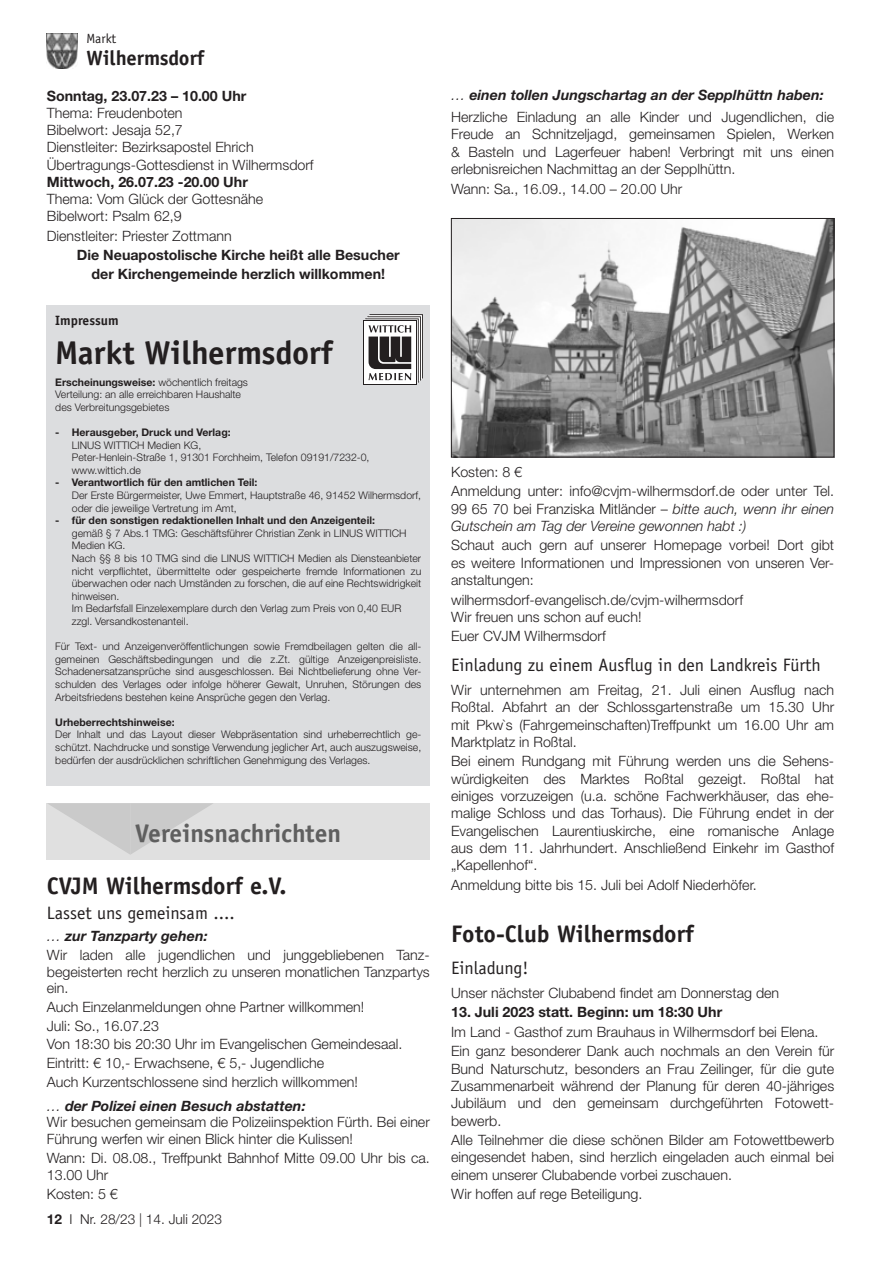
<style>
.page{position:relative;width:881px;height:1263px;background:#fff}
.page>*{position:absolute;margin:0;border:0;box-sizing:border-box;transform-origin:0 0}
.t1{font:700 33px "Officina Sans LT";color:#231f20}
.t2{font:700 25.5px "Officina Sans LT";color:#5f5f5f}
.t3{font:700 24px "Officina Sans LT";color:#231f20}
.t4{font:700 20.7px "Officina Sans LT";color:#231f20}
.t5{font:18px "Officina Sans LT";color:#231f20}
.t6{font:300 14.25px/17.4px "Helvetica Neue LT";color:#231f20}
.t7{font:700 14.25px/19.4px "Helvetica Neue LT";color:#231f20;text-align:center}
.t8{font:italic 300 14.25px/17.4px "Helvetica Neue LT";color:#231f20}
.t9{font:300 13.65px "Helvetica Neue LT";color:#231f20}
.t10{font:700 13.5px "Officina Sans LT";color:#231f20}
.t11{font:13.35px "Officina Sans LT";color:#231f20}
.t12{font:300 10.5px/12.6px "Helvetica Neue LT";color:#231f20}
.t13{font:700 10.5px "Helvetica Neue LT";color:#231f20}
.s1{font-weight:700}
.s2{font-style:italic}
.s3{font-weight:700;font-style:italic}
.s4{font-family:"Basic Commercial LT"}
.s5{font-style:normal}
</style>
<div class="page">
<img style="left:47px;top:34px;width:31px;height:34px">
<img style="left:453px;top:220px;width:378px;height:235px">
<div style="left:451px;top:218px;width:382px;height:239px;border:1px solid #231f20"></div>
<div style="left:47px;top:305px;width:382px;height:480px;background:#dcdddf"></div>
<div style="left:363px;top:321px;width:53px;height:64px;background:#231f20"></div>
<div style="left:364px;top:321px;width:51px;height:63px;background:#fff"></div>
<svg style="left:365px;top:314px;width:58px;height:69px"></svg>
<div style="left:47px;top:803px;width:382px;height:57px;background:#e0e0e0"></div>
<svg style="left:48px;top:803px;width:165px;height:52px"></svg>
<p class="t11" style="left:87px;top:31px;width:31px">Markt</p>
<h3 class="t4" style="left:87px;top:45px;width:119px">Wilhermsdorf</h3>
<p class="t7" style="left:47px;top:85px;width:201px">Sonntag, 23.07.23 – 10.00 Uhr</p>
<p class="t6" style="left:47px;top:104px;width:268px">Thema: Freudenboten<br>Bibelwort: Jesaja 52,7<br>Dienstleiter: Bezirksapostel Ehrich<br>Übertragungs-Gottesdienst in Wilhermsdorf</p>
<p class="t7" style="left:47px;top:172px;width:202px">Mittwoch, 26.07.23 -20.00 Uhr</p>
<p class="t6" style="left:47px;top:190px;width:218px">Thema: Vom Glück der Gottesnähe<br>Bibelwort: Psalm 62,9</p>
<p class="t6" style="left:47px;top:227px;width:186px">Dienstleiter: Priester Zottmann</p>
<p class="t7" style="left:77px;top:245px;width:324px">Die Neuapostolische Kirche heißt alle Besucher der Kirchengemeinde herzlich willkommen!</p>
<p class="t10" style="left:55px;top:312px;width:65px">Impressum</p>
<h1 class="t1" style="left:55px;top:333px;width:279px">Markt Wilhermsdorf</h1>
<p class="t12" style="left:55px;top:375px;width:194px"><span class="s1">Erscheinungsweise:</span> wöchentlich freitags<br>Verteilung: an alle erreichbaren Haushalte des Verbreitungsgebietes</p>
<p class="t13" style="left:55px;top:426px;width:177px">- Herausgeber, Druck und Verlag:</p>
<p class="t12" style="left:72px;top:438px;width:299px">LINUS WITTICH Medien KG,<br>Peter-Henlein-Straße 1, 91301 Forchheim, Telefon 09191/7232-0, www.wittich.de</p>
<p class="t13" style="left:55px;top:476px;width:203px">- Verantwortlich für den amtlichen Teil:</p>
<p class="t12" style="left:72px;top:489px;width:350px">Der Erste Bürgermeister, Uwe Emmert, Hauptstraße 46, 91452 Wilhermsdorf, oder die jeweilige Vertretung im Amt,</p>
<p class="t13" style="left:55px;top:514px;width:321px">- für den sonstigen redaktionellen Inhalt und den Anzeigenteil:</p>
<p class="t12" style="left:72px;top:526px;width:351px">gemäß § 7 Abs.1 TMG: Geschäftsführer Christian Zenk in LINUS WITTICH Medien KG.<br>Nach §§ 8 bis 10 TMG sind die LINUS WITTICH Medien als Diensteanbieter nicht verpflichtet, übermittelte oder gespeicherte fremde Informationen zu überwachen oder nach Umständen zu forschen, die auf eine Rechtswidrigkeit hinweisen.<br>Im Bedarfsfall Einzelexemplare durch den Verlag zum Preis von 0,40 EUR zzgl. Versandkostenanteil.</p>
<p class="t12" style="left:55px;top:640px;width:367px;text-align:justify">Für Text- und Anzeigenveröffentlichungen sowie Fremdbeilagen gelten die all&shy;gemeinen Geschäftsbedingungen und die z.Zt. gültige Anzeigenpreisliste.<br>Schadenersatzansprüche sind ausgeschlossen. Bei Nichtbelieferung ohne Ver&shy;schulden des Verlages oder infolge höherer Gewalt, Unruhen, Störungen des Arbeitsfriedens bestehen keine Ansprüche gegen den Verlag.</p>
<p class="t13" style="left:55px;top:715px;width:121px">Urheberrechtshinweise:</p>
<p class="t12" style="left:55px;top:728px;width:367px;text-align:justify">Der Inhalt und das Layout dieser Webpräsentation sind urheberrechtlich ge&shy;schützt. Nachdrucke und sonstige Verwendung jeglicher Art, auch auszugsweise, bedürfen der ausdrücklichen schriftlichen Genehmigung des Verlages.</p>
<h2 class="t2" style="left:135px;top:817px;width:207px">Vereinsnachrichten</h2>
<h3 class="t3" style="left:47px;top:870px;width:241px">CVJM Wilhermsdorf e.V.</h3>
<p class="t5" style="left:47px;top:902px;width:189px">Lasset uns gemeinsam ....</p>
<p class="t6" style="left:47px;top:925px;width:384px;line-height:19.4px"><span class="s2">…</span> <span class="s3">zur Tanzparty gehen:<br></span>Wir laden alle jugendlichen und junggebliebenen Tanz-</p>
<p class="t6" style="left:47px;top:963px;width:384px;line-height:16.6px">begeisterten recht herzlich zu unseren monatlichen Tanzpartys ein.</p>
<p class="t6" style="left:47px;top:997px;width:357px;line-height:18.8px">Auch Einzelanmeldungen ohne Partner willkommen!<br>Juli: So., 16.07.23<br>Von 18:30 bis 20:30 Uhr im Evangelischen Gemeindesaal.<br>Eintritt: € 10,- Erwachsene, € 5,- Jugendliche<br>Auch Kurzentschlossene sind herzlich willkommen!</p>
<p class="t6" style="left:47px;top:1097px;width:384px;line-height:16.6px"><span class="s2">…</span> <span class="s3">der Polizei einen Besuch abstatten:<br></span>Wir besuchen gemeinsam die Polizeiinspektion Fürth. Bei einer<br>Führung werfen wir einen Blick hinter die Kulissen!</p>
<p class="t6" style="left:47px;top:1148px;width:384px">Wann: Di. 08.08., Treffpunkt Bahnhof Mitte 09.00 Uhr bis ca.<br>13.00 Uhr</p>
<p class="t6" style="left:47px;top:1185px;width:73px">Kosten: 5 €</p>
<p class="t9" style="left:47px;top:1210px;width:177px"><span class="s1">12</span> I Nr. 28/23 <span class="s4">|</span> 14. Juli 2023</p>
<p class="t6" style="left:451px;top:84px;width:384px;line-height:21.6px"><span class="s2">…</span> <span class="s3">einen tollen Jungschartag an der Sepplhüttn haben:<br></span>Herzliche Einladung an alle Kinder und Jugendlichen, die</p>
<p class="t6" style="left:451px;top:125px;width:384px;text-align:justify">Freude an Schnitzeljagd, gemeinsamen Spielen, Werken &amp; Basteln und Lagerfeuer haben! Verbringt mit uns einen erlebnisreichen Nachmittag an der Sepplhüttn.</p>
<p class="t6" style="left:451px;top:180px;width:233px">Wann: Sa., 16.09., 14.00 – 20.00 Uhr</p>
<p class="t6" style="left:451px;top:462px;width:384px;line-height:19.5px">Kosten: 8 €<br>Anmeldung unter: info@cvjm-wilhermsdorf.de oder unter Tel.</p>
<p class="t8" style="left:451px;top:500px;width:384px"><span class="s5">99 65 70 bei Franziska Mitländer –</span> bitte auch, wenn ihr einen<br>Gutschein am Tag der Vereine gewonnen habt :)</p>
<p class="t6" style="left:451px;top:536px;width:384px;text-align:justify">Schaut auch gern auf unserer Homepage vorbei! Dort gibt es weitere Informationen und Impressionen von unseren Ver&shy;anstaltungen:</p>
<p class="t6" style="left:451px;top:590px;width:293px">wilhermsdorf-evangelisch.de/cvjm-wilhermsdorf<br>Wir freuen uns schon auf euch!</p>
<p class="t6" style="left:451px;top:627px;width:156px">Euer CVJM Wilhermsdorf</p>
<p class="t5" style="left:451px;top:654px;width:371px">Einladung zu einem Ausflug in den Landkreis Fürth</p>
<p class="t6" style="left:451px;top:681px;width:384px;text-align:justify">Wir unternehmen am Freitag, 21. Juli einen Ausflug nach Roßtal. Abfahrt an der Schlossgartenstraße um 15.30 Uhr mit Pkw`s (Fahrgemeinschaften)Treffpunkt um 16.00 Uhr am Marktplatz in Roßtal.</p>
<p class="t6" style="left:451px;top:752px;width:384px;text-align:justify">Bei einem Rundgang mit Führung werden uns die Sehens&shy;würdigkeiten des Marktes Roßtal gezeigt. Roßtal hat einiges vorzuzeigen (u.a. schöne Fachwerkhäuser, das ehe&shy;malige Schloss und das Torhaus). Die Führung endet in der Evangelischen Laurentiuskirche, eine romanische Anlage aus dem 11. Jahrhundert. Anschließend Einkehr im Gasthof „Kapellenhof“.</p>
<p class="t6" style="left:451px;top:876px;width:307px">Anmeldung bitte bis 15. Juli bei Adolf Niederhöfer.</p>
<h3 class="t3" style="left:451px;top:919px;width:244px">Foto-Club Wilhermsdorf</h3>
<p class="t5" style="left:451px;top:957px;width:79px">Einladung!</p>
<p class="t6" style="left:451px;top:984px;width:329px">Unser nächster Clubabend findet am Donnerstag den</p>
<p class="t7" style="left:451px;top:1002px;width:272px">13. Juli 2023 statt. Beginn: um 18:30 Uhr</p>
<p class="t6" style="left:451px;top:1022px;width:384px;line-height:19.5px">Im Land - Gasthof zum Brauhaus in Wilhermsdorf bei Elena.<br>Ein ganz besonderer Dank auch nochmals an den Verein für</p>
<p class="t6" style="left:451px;top:1059px;width:384px;text-align:justify">Bund Naturschutz, besonders an Frau Zeilinger, für die gute Zusammenarbeit während der Planung für deren 40-jähriges Jubiläum und den gemeinsam durchgeführten Fotowett&shy;bewerb.</p>
<p class="t6" style="left:451px;top:1131px;width:384px;text-align:justify">Alle Teilnehmer die diese schönen Bilder am Fotowettbewerb eingesendet haben, sind herzlich eingeladen auch einmal bei einem unserer Clubabende vorbei zuschauen.</p>
<p class="t6" style="left:451px;top:1185px;width:193px">Wir hoffen auf rege Beteiligung.</p>
</div>
